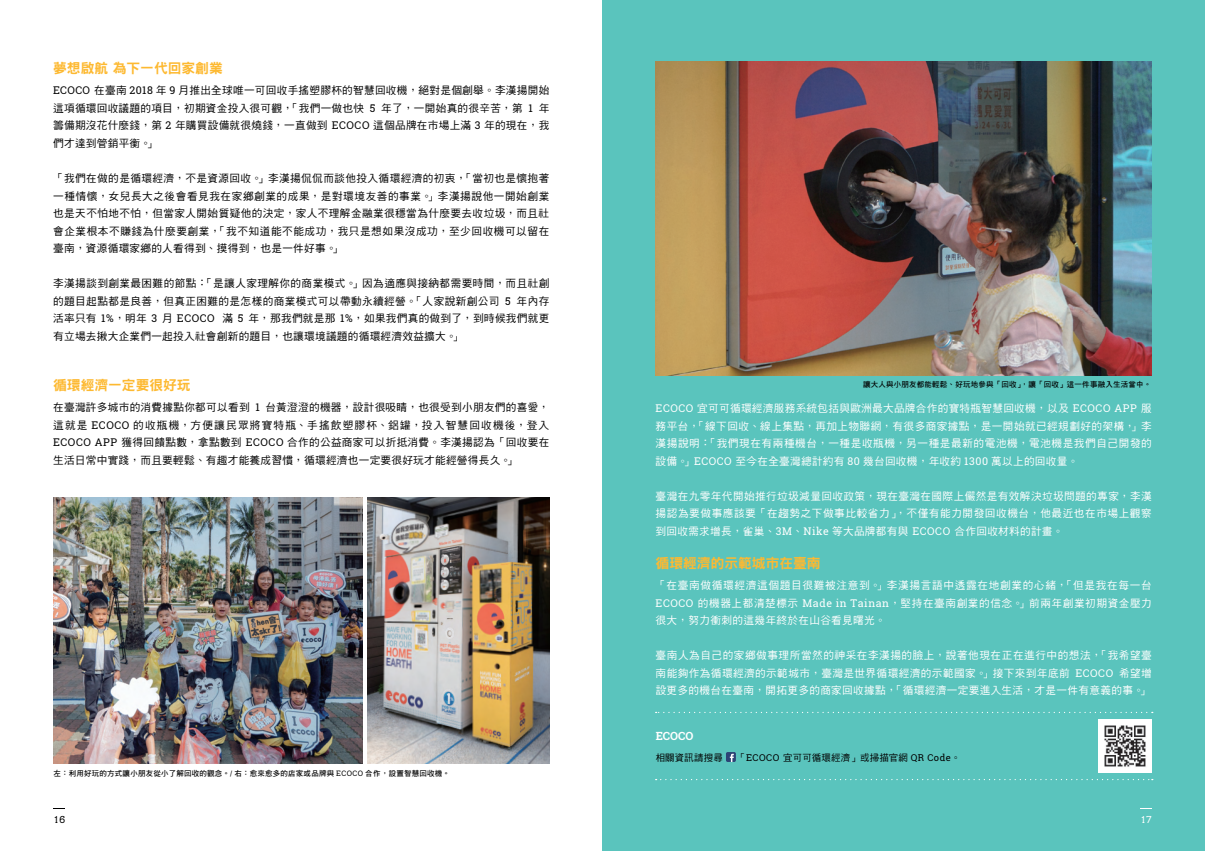
<style>
.page{position:relative;width:1205px;height:851px;background:#fff}
.page>*{position:absolute;margin:0;border:0;box-sizing:border-box;transform-origin:0 0}
.t1{font:13.75px "DF Hei Std W9";color:#fdb931}
.t2{font:700 11.25px "Roboto Slab";color:#fff}
.t3{font:10.62px/17.5px "DF Hei Std W5";letter-spacing:.025em;color:#000;text-align:justify}
.t4{font:10.62px/17.5px "DF Hei Std W5";letter-spacing:.035em;color:#fff;text-align:justify}
.t5{font:10px "Solway";color:#000}
.t6{font:10px "Solway";color:#fff}
.t7{font:9.38px "DF Hei Std W5";letter-spacing:.025em;color:#000}
.t8{font:7.5px "DF Hei Std W7";letter-spacing:.025em;color:#000}
.s1{font-family:"Roboto Slab"}
</style>
<div class="page">
<div style="left:602px;top:0;width:603px;height:850px;background:#5ac4bd"></div>
<svg style="left:53px;top:808px;width:12px;height:1px"></svg>
<svg style="left:1140px;top:808px;width:12px;height:1px"></svg>
<img style="left:367px;top:497px;width:182px;height:266px">
<img style="left:53px;top:497px;width:310px;height:266px">
<img style="left:656px;top:61px;width:496px;height:314px">
<svg style="left:656px;top:711px;width:497px;height:2px"></svg>
<svg style="left:656px;top:779px;width:497px;height:1px"></svg>
<div style="left:726px;top:752px;width:10px;height:9px;background:#2c4375;border-radius:2px"></div>
<svg style="left:730px;top:753px;width:4px;height:8px"></svg>
<img style="left:1098px;top:719px;width:54px;height:53px">
<p class="t1" style="left:53px;top:61px;width:171px">夢想啟航 為下一代回家創業</p>
<p class="t3" style="left:53px;top:82px;width:498px"><span class="s1">ECOCO</span> 在臺南 <span class="s1">2018</span> 年 <span class="s1">9</span> 月推出全球唯一可回收手搖塑膠杯的智慧回收機，絕對是個創舉。李漢揚開始這項循環回收議題的項目，初期資金投入很可觀，「我們一做也快 <span class="s1">5</span> 年了，一開始真的很辛苦，第 <span class="s1">1</span> 年籌備期沒花什麼錢，第 <span class="s1">2</span> 年購買設備就很燒錢，一直做到 <span class="s1">ECOCO</span> 這個品牌在市場上滿 <span class="s1">3</span> 年的現在，我們才達到管銷平衡。」</p>
<p class="t3" style="left:53px;top:169px;width:498px">「我們在做的是循環經濟，不是資源回收。」李漢揚侃侃而談他投入循環經濟的初衷，「當初也是懷抱著一種情懷，女兒長大之後會看見我在家鄉創業的成果，是對環境友善的事業。」李漢揚說他一開始創業也是天不怕地不怕，但當家人開始質疑他的決定，家人不理解金融業很穩當為什麼要去收垃圾，而且社會企業根本不賺錢為什麼要創業，「我不知道能不能成功，我只是想如果沒成功，至少回收機可以留在臺南，資源循環家鄉的人看得到、摸得到，也是一件好事。」</p>
<p class="t3" style="left:53px;top:274px;width:498px">李漢揚談到創業最困難的節點：「是讓人家理解你的商業模式。」因為適應與接納都需要時間，而且社創的題目起點都是良善，但真正困難的是怎樣的商業模式可以帶動永續經營。「人家說新創公司 <span class="s1">5</span> 年內存活率只有 <span class="s1">1%</span>，明年 <span class="s1">3</span> 月 <span class="s1">ECOCO</span> 滿 <span class="s1">5</span> 年，那我們就是那 <span class="s1">1%</span>，如果我們真的做到了，到時候我們就更有立場去揪大企業們一起投入社會創新的題目，也讓環境議題的循環經濟效益擴大。」</p>
<p class="t1" style="left:53px;top:377px;width:139px">循環經濟一定要很好玩</p>
<p class="t3" style="left:53px;top:398px;width:498px">在臺灣許多城市的消費據點你都可以看到 <span class="s1">1</span> 台黃澄澄的機器，設計很吸睛，也很受到小朋友們的喜愛，這就是 <span class="s1">ECOCO</span> 的收瓶機，方便讓民眾將寶特瓶、手搖飲塑膠杯、鋁罐，投入智慧回收機後，登入<span class="s1">ECOCO APP</span> 獲得回饋點數，拿點數到 <span class="s1">ECOCO</span> 合作的公益商家可以折抵消費。李漢揚認為「回收要在生活日常中實踐，而且要輕鬆、有趣才能養成習慣，循環經濟也一定要很好玩才能經營得長久。」</p>
<p class="t8" style="left:53px;top:768px;width:398px">左：利用好玩的方式讓小朋友從小了解回收的觀念。/ 右：愈來愈多的店家或品牌與 <span class="s1">ECOCO</span> 合作，設置智慧回收機。</p>
<p class="t8" style="left:863px;top:380px;width:290px">讓大人與小朋友都能輕鬆、好玩地參與「回收」，讓「回收」這一件事融入生活當中。</p>
<p class="t4" style="left:656px;top:399px;width:498px"><span class="s1">ECOCO</span> 宜可可循環經濟服務系統包括與歐洲最大品牌合作的寶特瓶智慧回收機，以及 <span class="s1">ECOCO APP</span> 服務平台，「線下回收、線上集點，再加上物聯網，有很多商家據點，是一開始就已經規劃好的架構，」李漢揚說明：「我們現在有兩種機台，一種是收瓶機，另一種是最新的電池機，電池機是我們自己開發的設備。」<span class="s1">ECOCO</span> 至今在全臺灣總計約有 <span class="s1">80</span> 幾台回收機，年收約 <span class="s1">1300</span> 萬以上的回收量。</p>
<p class="t4" style="left:656px;top:487px;width:498px">臺灣在九零年代開始推行垃圾減量回收政策，現在臺灣在國際上儼然是有效解決垃圾問題的專家，李漢揚認為要做事應該要「在趨勢之下做事比較省力」，不僅有能力開發回收機台，他最近也在市場上觀察到回收需求增長，雀巢、<span class="s1">3M</span>、<span class="s1">Nike</span> 等大品牌都有與 <span class="s1">ECOCO</span> 合作回收材料的計畫。</p>
<p class="t1" style="left:656px;top:555px;width:166px">循環經濟的示範城市在臺南</p>
<p class="t4" style="left:656px;top:576px;width:498px">「在臺南做循環經濟這個題目很難被注意到。」李漢揚言語中透露在地創業的心緒，「但是我在每一台<span class="s1">ECOCO</span> 的機器上都清楚標示 <span class="s1">Made in Tainan</span>，堅持在臺南創業的信念。」前兩年創業初期資金壓力很大，努力衝刺的這幾年終於在山谷看見曙光。</p>
<p class="t4" style="left:656px;top:646px;width:498px">臺南人為自己的家鄉做事理所當然的神采在李漢揚的臉上，說著他現在正在進行中的想法，「我希望臺南能夠作為循環經濟的示範城市，臺灣是世界循環經濟的示範國家。」接下來到年底前 <span class="s1">ECOCO</span> 希望增設更多的機台在臺南，開拓更多的商家回收據點，「循環經濟一定要進入生活，才是一件有意義的事。」</p>
<p class="t2" style="left:656px;top:728px;width:39px">ECOCO</p>
<p class="t7" style="left:656px;top:752px;width:69px">相關資訊請搜尋</p>
<p class="t7" style="left:736px;top:752px;width:226px">「<span class="s1">ECOCO</span> 宜可可循環經濟」或掃描官網 <span class="s1">QR Code</span>。</p>
<p class="t5" style="left:55px;top:813px;width:12px">16</p>
<p class="t6" style="left:1141px;top:813px;width:12px">17</p>
</div>
